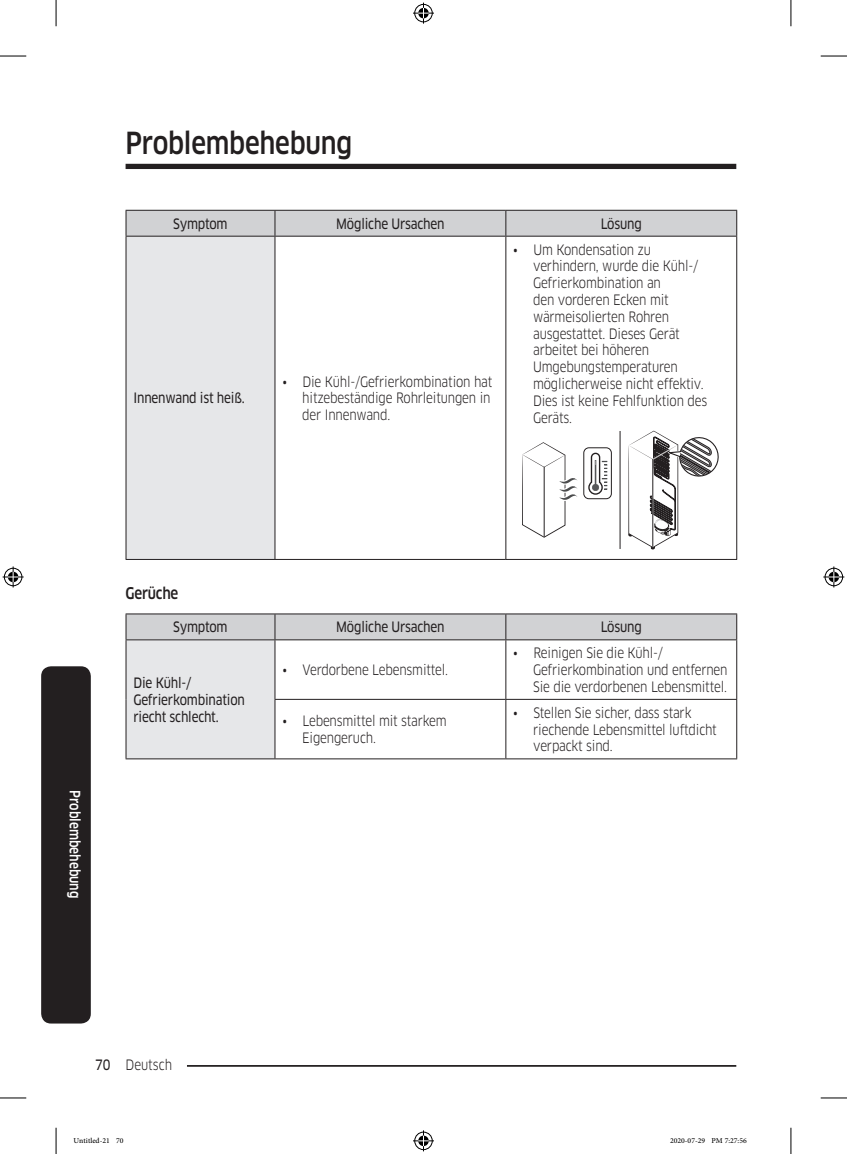
<style>
.page{position:relative;width:847px;height:1154px;background:#fff}
.page>*{position:absolute;margin:0;border:0;box-sizing:border-box;transform-origin:0 0}
.t1{font:500 29.75px "Samsung Clan Pro";letter-spacing:-.01em;color:#231f20;scale:.85 1}
.t2{font:500 15.75px "Samsung Clan Pro";letter-spacing:-.015em;color:#231f20;scale:.85 1}
.t3{font:14px/16.8px "Samsung Clan Pro";letter-spacing:-.015em;color:#231f20;scale:.85 1}
.P_Center{font:14px/16.8px "Samsung Clan Pro News";letter-spacing:-.015em;color:#231f20;scale:.85 1}
.Sidebar{font:500 14px "Samsung Clan Pro";color:#fff;scale:.85 1}
.t4{font:10.5px "Adobe Arabic";color:#000}
.s1{font-family:"Samsung Clan Pro News"}
</style>
<div class="page">
<div style="left:125px;top:164px;width:611px;height:5px;background:#231f20"></div>
<hr style="left:125px;top:1065px;width:611px;height:2px;background:#231f20">
<div style="left:111px;top:1055px;width:76px;height:17px;background:#fff"></div>
<div style="left:41px;top:666px;width:50px;height:357px;background:#231f20;border-radius:10px"></div>
<div style="left:126px;top:236px;width:149px;height:323px;background:#e6e7e9"></div>
<svg style="left:125px;top:210px;width:612px;height:26px"></svg>
<hr style="left:125px;top:236px;width:150px;height:1px;background:#231f20">
<hr style="left:125px;top:237px;width:1px;height:322px;background:#231f20">
<hr style="left:275px;top:236px;width:230px;height:1px;background:#231f20">
<hr style="left:274px;top:237px;width:1px;height:322px;background:#231f20">
<hr style="left:505px;top:236px;width:231px;height:1px;background:#231f20">
<hr style="left:505px;top:237px;width:1px;height:322px;background:#231f20">
<hr style="left:736px;top:237px;width:1px;height:322px;background:#231f20">
<hr style="left:125px;top:559px;width:150px;height:1px;background:#231f20">
<hr style="left:275px;top:559px;width:230px;height:1px;background:#231f20">
<hr style="left:505px;top:559px;width:231px;height:1px;background:#231f20">
<svg style="left:588px;top:452px;width:19px;height:43px"></svg>
<svg style="left:522px;top:442px;width:55px;height:96px"></svg>
<div style="left:583px;top:447px;width:28px;height:52px;border:1px solid #231f20;border-radius:5px"></div>
<svg style="left:628px;top:431px;width:91px;height:118px"></svg>
<hr style="left:619px;top:431px;width:1px;height:118px;background:#231f20">
<div style="left:126px;top:640px;width:149px;height:119px;background:#e6e7e9"></div>
<hr style="left:125px;top:613px;width:150px;height:1px;background:#231f20">
<hr style="left:275px;top:613px;width:230px;height:1px;background:#231f20">
<hr style="left:505px;top:613px;width:231px;height:1px;background:#231f20">
<div style="left:125px;top:614px;width:612px;height:26px;background:#d1d2d4"></div>
<hr style="left:125px;top:639px;width:150px;height:1px;background:#231f20">
<hr style="left:125px;top:640px;width:1px;height:59px;background:#231f20">
<hr style="left:275px;top:639px;width:230px;height:1px;background:#231f20">
<hr style="left:274px;top:640px;width:1px;height:59px;background:#231f20">
<hr style="left:505px;top:639px;width:231px;height:1px;background:#231f20">
<hr style="left:505px;top:640px;width:1px;height:59px;background:#231f20">
<hr style="left:736px;top:640px;width:1px;height:59px;background:#231f20">
<hr style="left:125px;top:699px;width:1px;height:59px;background:#231f20">
<hr style="left:274px;top:699px;width:231px;height:1px;background:#231f20">
<hr style="left:274px;top:700px;width:1px;height:58px;background:#231f20">
<hr style="left:505px;top:699px;width:231px;height:1px;background:#231f20">
<hr style="left:505px;top:700px;width:1px;height:58px;background:#231f20">
<hr style="left:736px;top:700px;width:1px;height:58px;background:#231f20">
<hr style="left:125px;top:758px;width:150px;height:1px;background:#231f20">
<hr style="left:275px;top:758px;width:230px;height:1px;background:#231f20">
<hr style="left:505px;top:758px;width:231px;height:1px;background:#231f20">
<svg style="left:0;top:56px;width:26px;height:1px"></svg>
<svg style="left:820px;top:56px;width:26px;height:1px"></svg>
<svg style="left:0;top:1097px;width:26px;height:1px"></svg>
<svg style="left:820px;top:1097px;width:26px;height:1px"></svg>
<svg style="left:56px;top:0;width:1px;height:26px"></svg>
<svg style="left:56px;top:1128px;width:1px;height:26px"></svg>
<svg style="left:790px;top:0;width:1px;height:26px"></svg>
<svg style="left:790px;top:1128px;width:1px;height:26px"></svg>
<svg style="left:413px;top:3px;width:21px;height:21px"></svg>
<svg style="left:413px;top:1130px;width:21px;height:21px"></svg>
<svg style="left:3px;top:566px;width:21px;height:21px"></svg>
<svg style="left:823px;top:566px;width:21px;height:21px"></svg>
<h1 class="t1" style="left:125px;top:125px;width:268px">Problembehebung</h1>
<p class="P_Center" style="left:173px;top:215px;width:65px">Symptom</p>
<p class="P_Center" style="left:336px;top:215px;width:129px">Mögliche Ursachen</p>
<p class="P_Center" style="left:600px;top:215px;width:50px">Lösung</p>
<p class="P_Center" style="left:133px;top:390px;width:132px">Innenwand ist heiß.</p>
<p class="t3" style="left:302px;top:373px;width:225px;text-indent:-20px">• Die Kühl-/Gefrierkombination hat hitzebeständige Rohrleitungen in der Innenwand.</p>
<p class="t3" style="left:533px;top:241px;width:206px;text-indent:-20px">• Um Kondensation zu verhindern, wurde die Kühl-/<br>Gefrierkombination an<br>den vorderen Ecken mit wärmeisolierten Rohren ausgestattet. Dieses Gerät arbeitet bei höheren<br>Umgebungstemperaturen möglicherweise nicht effektiv.<br>Dies ist keine Fehlfunktion des<br>Geräts.</p>
<h3 class="t2" style="left:125px;top:583px;width:64px">Gerüche</h3>
<p class="P_Center" style="left:173px;top:619px;width:65px">Symptom</p>
<p class="P_Center" style="left:336px;top:619px;width:129px">Mögliche Ursachen</p>
<p class="P_Center" style="left:600px;top:619px;width:50px">Lösung</p>
<p class="Sidebar" style="left:83px;top:790px;width:129px;rotate:90deg">Problembehebung</p>
<p class="P_Center" style="left:133px;top:674px;width:133px">Die Kühl-/<br>Gefrierkombination riecht schlecht.</p>
<p class="t3" style="left:282px;top:661px;width:196px">• Verdorbene Lebensmittel.</p>
<p class="t3" style="left:533px;top:645px;width:230px;text-indent:-20px">• Reinigen Sie die Kühl-/<br>Gefrierkombination und entfernen<br>Sie die verdorbenen Lebensmittel.</p>
<p class="t3" style="left:302px;top:713px;width:171px;text-indent:-20px">• Lebensmittel mit starkem<br>Eigengeruch.</p>
<p class="t3" style="left:533px;top:704px;width:217px;text-indent:-20px">• Stellen Sie sicher, dass stark riechende Lebensmittel luftdicht verpackt sind.</p>
<p class="t3" style="left:95px;top:1056px;width:92px"><span class="s1">70</span> Deutsch</p>
<p class="t4" style="left:74px;top:1133px;width:51px">Untitled-21 70</p>
<p class="t4" style="left:669px;top:1133px;width:78px">2020-07-29 PM 7:27:56</p>
</div>
